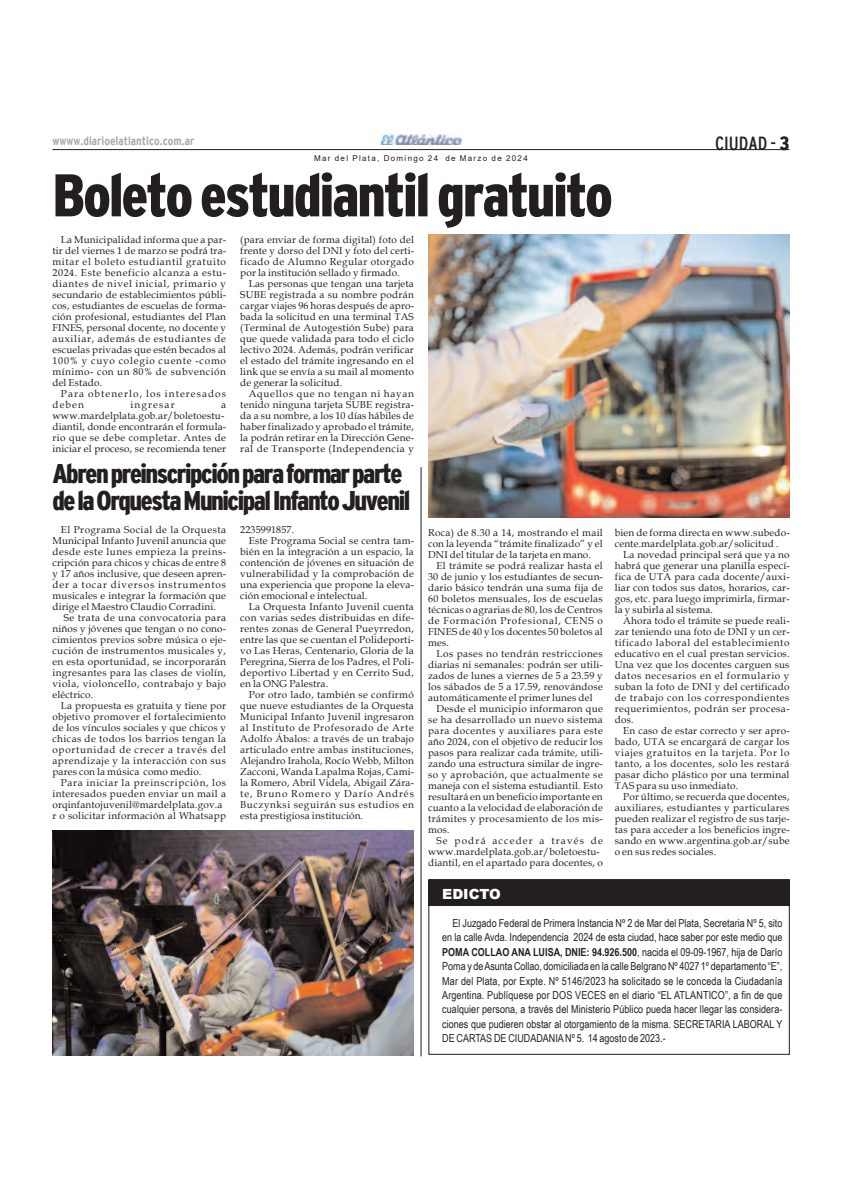
<style>
.page{position:relative;width:842px;height:1191px;background:#fff}
.page>*{position:absolute;margin:0;border:0;box-sizing:border-box;transform-origin:0 0}
.t1{font:900 condensed 60px "Interstate";letter-spacing:-.035em;color:#231f20}
.t2{font:900 condensed 27px/27px "Interstate";letter-spacing:-.055em;color:#231f20}
.t3{font:condensed 19px "Interstate";color:#231f20}
.t4{font:900 14px "Arial";color:#fff}
.t5{font:700 condensed 12px "Interstate";color:#a8a9ad}
.t6{font:11px/14.4px "Arial Narrow";color:#231f20;text-align:justify}
.t7{font:10px/11px "Book Antiqua";letter-spacing:.015em;color:#231f20;text-align:justify}
.t8{font:10px "Book Antiqua";letter-spacing:.035em;color:#231f20}
.t9{font:10px/11px "Book Antiqua";letter-spacing:.105em;color:#231f20}
.t10{font:10px "Book Antiqua";letter-spacing:.065em;color:#231f20}
.t11{font:10px "Book Antiqua";letter-spacing:.055em;color:#231f20}
.t12{font:10px "Book Antiqua";letter-spacing:.09em;color:#231f20}
.t13{font:10px "Book Antiqua";letter-spacing:.115em;color:#231f20}
.t14{font:8px "Arial";letter-spacing:.165em;color:#231f20}
.s1{font-weight:900}
.s2{font-weight:700}
</style>
<div class="page">
<hr style="left:52px;top:149px;width:737px;height:1px;background:#231f20">
<img style="left:381px;top:135px;width:80px;height:9px">
<img style="left:428px;top:234px;width:361px;height:283px">
<div style="left:428px;top:879px;width:362px;height:26px;background:#231f20"></div>
<hr style="left:421px;top:467px;width:1px;height:589px;background:#231f20">
<img style="left:52px;top:831px;width:362px;height:224px">
<p class="t5" style="left:52px;top:134px;width:143px">wwww.diarioelatlantico.com.ar</p>
<p class="t14" style="left:314px;top:154px;width:215px">Mar del Plata, Domingo 24 de Marzo de 2024</p>
<h1 class="t1" style="left:52px;top:162px;width:562px">Boleto estudiantilgratuito</h1>
<p class="t7" style="left:52px;top:234px;width:175px;text-indent:9px">La Municipalidad informa que a par&shy;tir del viernes 1 de marzo se podrá tra&shy;mitar el boleto estudiantil gratuito 2024. Este beneficio alcanza a estu&shy;diantes de nivel inicial, primario y secundario de establecimientos públi&shy;cos, estudiantes de escuelas de forma&shy;ción profesional, estudiantes del Plan FINES, personal docente, no docente y auxiliar, además de estudiantes de escuelas privadas que estén becados al 100% y cuyo colegio cuente -como mínimo- con un 80% de subvención del Estado.</p>
<p class="t9" style="left:52px;top:388px;width:175px;text-indent:9px">Para obtenerlo, los interesados deben</p>
<p class="t7" style="left:240px;top:234px;width:175px">(para enviar de forma digital) foto del frente y dorso del DNI y foto del certi&shy;ficado de Alumno Regular otorgado por la institución sellado y firmado.</p>
<p class="t7" style="left:240px;top:278px;width:175px;text-indent:9px">Las personas que tengan una tarjeta SUBE registrada a su nombre podrán cargar viajes 96 horas después de apro&shy;bada la solicitud en una terminal TAS (Terminal de Autogestión Sube) para que quede validada para todo el ciclo lectivo 2024. Además, podrán verificar el estado del trámite ingresando en el link que se envía a su mail al momento de generar la solicitud.</p>
<p class="t7" style="left:240px;top:388px;width:175px;text-indent:9px">Aquellos que no tengan ni hayan tenido ninguna tarjeta SUBE registra&shy;da a su nombre, a los 10 días hábiles de haber finalizado y aprobado el trámite, la podrán retirar en la Dirección Gene&shy;ral de Transporte (Independencia y</p>
<h2 class="t2" style="left:52px;top:460px;width:359px">Abrenpreinscripciónparaformarparte delaOrquestaMunicipalInfantoJuvenil</h2>
<p class="t13" style="left:130px;top:398px;width:46px">ingresar</p>
<p class="t7" style="left:52px;top:399px;width:175px;text-align:left;text-indent:169px">a www.mardelplata.gob.ar/boletoestu&shy;diantil, donde encontrarán el formula&shy;rio que se debe completar. Antes de iniciar el proceso, se recomienda tener</p>
<h3 class="t3" style="left:715px;top:133px;width:76px">CIUDAD - <span class="s1">3</span></h3>
<p class="t7" style="left:52px;top:524px;width:175px;text-indent:9px">El Programa Social de la Orquesta Municipal Infanto Juvenil anuncia que desde este lunes empieza la preins&shy;cripción para chicos y chicas de entre 8 y 17 años inclusive, que deseen apren&shy;der a tocar diversos instrumentos musicales e integrar la formación que dirige el Maestro Claudio Corradini.</p>
<p class="t7" style="left:52px;top:612px;width:175px;text-indent:11px">Se trata de una convocatoria para niños y jóvenes que tengan o no cono&shy;cimientos previos sobre música o eje&shy;cución de instrumentos musicales y, en esta oportunidad, se incorporarán ingresantes para las clases de violín, viola, violoncello, contrabajo y bajo eléctrico.</p>
<p class="t7" style="left:52px;top:700px;width:175px;text-indent:9px">La propuesta es gratuita y tiene por objetivo promover el fortalecimiento de los vínculos sociales y que chicos y chicas de todos los barrios tengan la oportunidad de crecer a través del aprendizaje y la interacción con sus pares con la música como medio.</p>
<p class="t7" style="left:52px;top:777px;width:175px;text-align:left;text-indent:9px">Para iniciar la preinscripción, los interesados pueden enviar un mail a orqinfantojuvenil@mardelplata.gov.a r o solicitar información al Whatsapp</p>
<p class="t7" style="left:240px;top:524px;width:55px">2235991857.</p>
<p class="t7" style="left:249px;top:535px;width:167px">Este Programa Social se centra tam-</p>
<p class="t7" style="left:240px;top:546px;width:175px">bién en la integración a un espacio, la</p>
<p class="t7" style="left:240px;top:557px;width:175px">contención de jóvenes en situación de</p>
<p class="t7" style="left:240px;top:568px;width:175px">vulnerabilidad y la comprobación de</p>
<p class="t7" style="left:240px;top:579px;width:175px">una experiencia que propone la eleva-</p>
<p class="t7" style="left:240px;top:590px;width:129px">ción emocional e intelectual.</p>
<p class="t7" style="left:249px;top:601px;width:167px">La Orquesta Infanto Juvenil cuenta</p>
<p class="t7" style="left:240px;top:612px;width:175px">con varias sedes distribuidas en dife-</p>
<p class="t7" style="left:240px;top:623px;width:175px">rentes zonas de General Pueyrredon,</p>
<p class="t7" style="left:240px;top:634px;width:175px">entre las que se cuentan el Polideporti-</p>
<p class="t7" style="left:240px;top:645px;width:175px">vo Las Heras, Centenario, Gloria de la</p>
<p class="t7" style="left:240px;top:656px;width:175px">Peregrina, Sierra de los Padres, el Poli-</p>
<p class="t8" style="left:240px;top:666px;width:175px">deportivo Libertad y en Cerrito Sud,</p>
<p class="t7" style="left:240px;top:678px;width:89px">en la ONG Palestra.</p>
<p class="t8" style="left:249px;top:688px;width:167px">Por otro lado, también se confirmó</p>
<p class="t7" style="left:240px;top:700px;width:175px">que nueve estudiantes de la Orquesta</p>
<p class="t7" style="left:240px;top:711px;width:175px">Municipal Infanto Juvenil ingresaron</p>
<p class="t10" style="left:240px;top:721px;width:175px">al Instituto de Profesorado de Arte</p>
<p class="t7" style="left:240px;top:733px;width:175px">Adolfo Ábalos: a través de un trabajo</p>
<p class="t7" style="left:240px;top:744px;width:175px">articulado entre ambas instituciones,</p>
<p class="t7" style="left:240px;top:755px;width:175px">Alejandro Irahola, Rocío Webb, Milton</p>
<p class="t7" style="left:240px;top:766px;width:175px">Zacconi, Wanda Lapalma Rojas, Cami-</p>
<p class="t7" style="left:240px;top:777px;width:175px">la Romero, Abril Videla, Abigail Zára-</p>
<p class="t12" style="left:240px;top:787px;width:175px">te, Bruno Romero y Darío Andrés</p>
<p class="t11" style="left:240px;top:798px;width:175px">Buczynksi seguirán sus estudios en</p>
<p class="t7" style="left:240px;top:810px;width:124px">esta prestigiosa institución.</p>
<p class="t7" style="left:428px;top:527px;width:176px">Roca) de 8.30 a 14, mostrando el mail con la leyenda “trámite finalizado” y el DNI del titular de la tarjeta en mano.</p>
<p class="t7" style="left:428px;top:560px;width:176px;text-indent:9px">El trámite se podrá realizar hasta el 30 de junio y los estudiantes de secun&shy;dario básico tendrán una suma fija de 60 boletos mensuales, los de escuelas técnicas o agrarias de 80, los de Centros de Formación Profesional, CENS o FINES de 40 y los docentes 50 boletos al mes.</p>
<p class="t7" style="left:428px;top:648px;width:176px;text-indent:9px">Los pases no tendrán restricciones diarias ni semanales: podrán ser utili&shy;zados de lunes a viernes de 5 a 23.59 y los sábados de 5 a 17.59, renovándose automáticamente el primer lunes del</p>
<p class="t7" style="left:428px;top:703px;width:176px;text-indent:9px">Desde el municipio informaron que se ha desarrollado un nuevo sistema para docentes y auxiliares para este año 2024, con el objetivo de reducir los pasos para realizar cada trámite, utili&shy;zando una estructura similar de ingre&shy;so y aprobación, que actualmente se maneja con el sistema estudiantil. Esto resultará en un beneficio importante en cuanto a la velocidad de elaboración de trámites y procesamiento de los mis&shy;mos.</p>
<p class="t7" style="left:428px;top:835px;width:176px;text-align:left;text-indent:9px">Se podrá acceder a través de www.mardelplata.gob.ar/boletoestu&shy;diantil, en el apartado para docentes, o</p>
<h3 class="t4" style="left:442px;top:884px;width:60px">EDICTO</h3>
<p class="t7" style="left:615px;top:527px;width:176px">bien de forma directa en www.subedo&shy;cente.mardelplata.gob.ar/solicitud .</p>
<p class="t7" style="left:615px;top:549px;width:176px;text-indent:9px">La novedad principal será que ya no habrá que generar una planilla especí&shy;fica de UTA para cada docente/auxi&shy;liar con todos sus datos, horarios, car&shy;gos, etc. para luego imprimirla, firmar&shy;la y subirla al sistema.</p>
<p class="t7" style="left:615px;top:615px;width:176px;text-indent:9px">Ahora todo el trámite se puede reali&shy;zar teniendo una foto de DNI y un cer&shy;tificado laboral del establecimiento educativo en el cual prestan servicios.<br>Una vez que los docentes carguen sus datos necesarios en el formulario y suban la foto de DNI y del certificado de trabajo con los correspondientes requerimientos, podrán ser procesa&shy;dos.</p>
<p class="t7" style="left:615px;top:725px;width:176px;text-indent:9px">En caso de estar correcto y ser apro&shy;bado, UTA se encargará de cargar los viajes gratuitos en la tarjeta. Por lo tanto, a los docentes, solo les restará pasar dicho plástico por una terminal TAS para su uso inmediato.</p>
<p class="t7" style="left:615px;top:791px;width:176px;text-indent:9px">Por último, se recuerda que docentes, auxiliares, estudiantes y particulares pueden realizar el registro de sus tarje&shy;tas para acceder a los beneficios ingre&shy;sando en www.argentina.gob.ar/sube o en sus redes sociales.</p>
<p class="t6" style="left:442px;top:915px;width:342px;text-indent:10px">El Juzgado Federal de Primera Instancia Nº 2 de Mar del Plata, Secretaria Nº 5, sito en la calle Avda. Independencia 2024 de esta ciudad, hace saber por este medio que <span class="s2">POMA COLLAO ANA LUISA, DNIE: 94.926.500</span>, nacida el 09-09-1967, hija de Darío Poma y deAsuntaCollao, domiciliada en la calle BelgranoNº 4027 1º departamento “E”, Mar del Plata, por Expte. Nº 5146/2023 ha solicitado se le conceda la Ciudadanía Argentina. Publíquese por DOS VECES en el diario “EL ATLANTICO”, a fin de que cualquier persona, a través del Ministerio Público pueda hacer llegar las considera&shy;ciones que pudieren obstar al otorgamiento de la misma. SECRETARIA LABORAL Y DE CARTAS DE CIUDADANIANº 5. 14 agosto de 2023.-</p>
</div>
